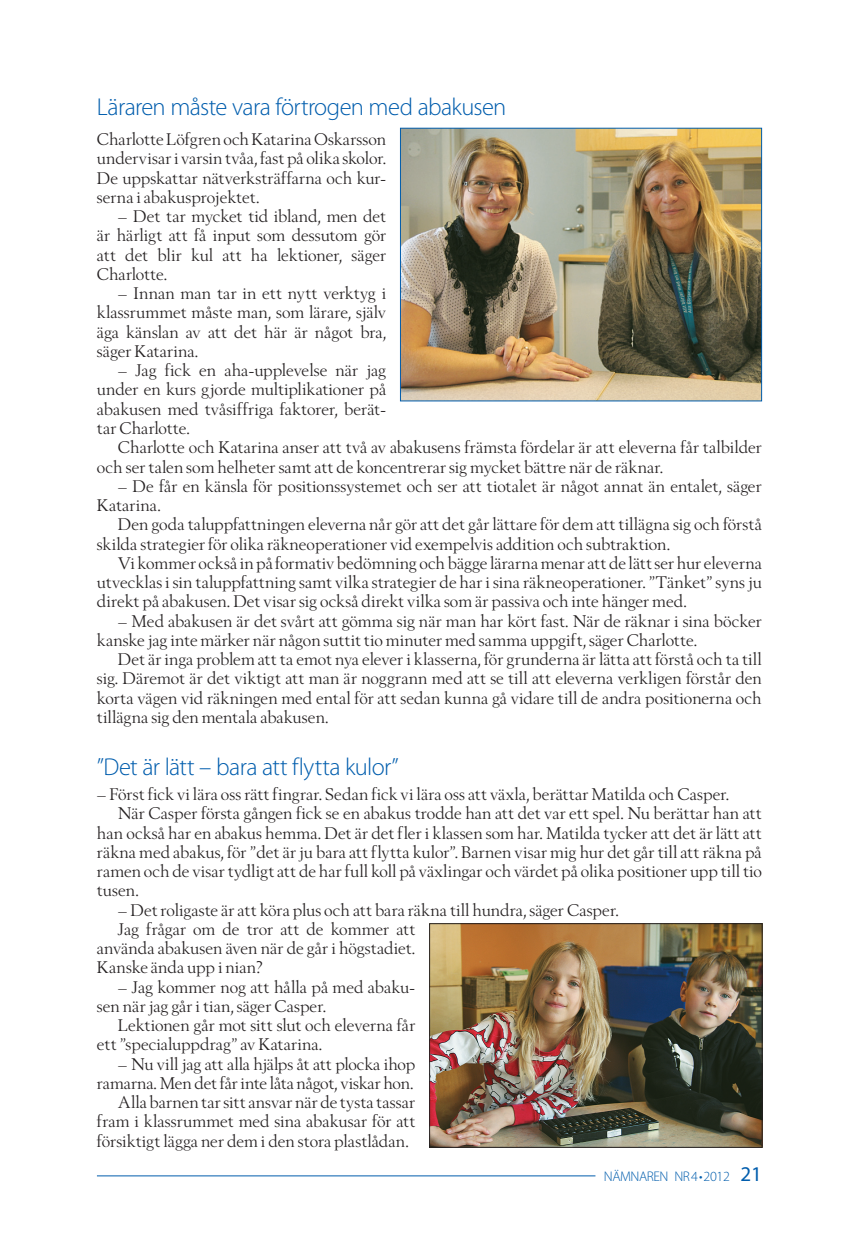
<style>
.page{position:relative;width:859px;height:1241px;background:#fff}
.page>*{position:absolute;margin:0;border:0;box-sizing:border-box;transform-origin:0 0}
.t1{font:300 24.5px "Myriad Pro";letter-spacing:-.025em;color:#015dad}
.t2{font:16.62px/19.2px "Berling Nova Display Pro";letter-spacing:.005em;color:#231f20;text-align:justify}
.t3{font:300 14px "Myriad Pro";letter-spacing:-.03em;color:#015dad}
.s1{font-weight:400;font-size:21px}
</style>
<div class="page">
<hr style="left:97px;top:1175px;width:498px;height:1px;background:#015dad">
<img style="left:402px;top:130px;width:357px;height:269px">
<div style="left:400px;top:128px;width:361px;height:273px;border:1px solid #015dad"></div>
<img style="left:431px;top:925px;width:329px;height:220px">
<div style="left:429px;top:923px;width:333px;height:224px;border:1px solid #231f20"></div>
<h1 class="t1" style="left:97px;top:94px;width:411px">Läraren måste vara förtrogen med abakusen</h1>
<p class="t2" style="left:97px;top:129px;width:291px">Charlotte Löfgren och Katarina Oskarsson undervisar i varsin tvåa, fast på olika skolor.<br>De uppskattar nätverksträffarna och kur&shy;serna i abakusprojektet.</p>
<p class="t2" style="left:97px;top:206px;width:290px;text-indent:21px">– Det tar mycket tid ibland, men det är härligt att få input som dessutom gör att det blir kul att ha lektioner, säger Charlotte.</p>
<p class="t2" style="left:97px;top:283px;width:291px;text-indent:21px">– Innan man tar in ett nytt verktyg i klassrummet måste man, som lärare, själv äga känslan av att det här är något bra, säger Katarina.</p>
<p class="t2" style="left:97px;top:360px;width:291px;text-indent:21px">– Jag fick en aha-upplevelse när jag under en kurs gjorde multiplikationer på abakusen med tvåsiffriga faktorer, berät&shy;tar Charlotte.</p>
<p class="t2" style="left:97px;top:437px;width:666px;text-indent:21px">Charlotte och Katarina anser att två av abakusens främsta fördelar är att eleverna får talbilder och ser talen som helheter samt att de koncentrerar sig mycket bättre när de räknar.</p>
<p class="t2" style="left:97px;top:476px;width:666px;text-indent:21px">– De får en känsla för positionssystemet och ser att tiotalet är något annat än entalet, säger<br>Katarina.</p>
<p class="t2" style="left:97px;top:514px;width:666px;text-indent:21px">Den goda taluppfattningen eleverna når gör att det går lättare för dem att tillägna sig och förstå skilda strategier för olika räkneoperationer vid exempelvis addition och subtraktion.</p>
<p class="t2" style="left:97px;top:553px;width:666px;text-indent:21px">Vi kommer också in på formativ bedömning och bägge lärarna menar att de lätt ser hur eleverna utvecklas i sin taluppfattning samt vilka strategier de har i sina räkneoperationer. ”Tänket” syns ju direkt på abakusen. Det visar sig också direkt vilka som är passiva och inte hänger med.</p>
<p class="t2" style="left:97px;top:611px;width:666px;text-indent:21px">– Med abakusen är det svårt att gömma sig när man har kört fast. När de räknar i sina böcker kanske jag inte märker när någon suttit tio minuter med samma uppgift, säger Charlotte.</p>
<p class="t2" style="left:97px;top:649px;width:666px;text-indent:21px">Det är inga problem att ta emot nya elever i klasserna, för grunderna är lätta att förstå och ta till sig. Däremot är det viktigt att man är noggrann med att se till att eleverna verkligen förstår den korta vägen vid räkningen med ental för att sedan kunna gå vidare till de andra positionerna och tillägna sig den mentala abakusen.</p>
<h1 class="t1" style="left:97px;top:752px;width:303px">”Det är lätt – bara att flytta kulor”</h1>
<p class="t2" style="left:97px;top:784px;width:633px">– Först fick vi lära oss rätt fingrar. Sedan fick vi lära oss att växla, berättar Matilda och Casper.</p>
<p class="t2" style="left:118px;top:803px;width:645px">När Casper första gången fick se en abakus trodde han att det var ett spel. Nu berättar han att</p>
<p class="t2" style="left:97px;top:822px;width:666px">han också har en abakus hemma. Det är det fler i klassen som har. Matilda tycker att det är lätt att</p>
<p class="t2" style="left:97px;top:842px;width:666px">räkna med abakus, för ”det är ju bara att flytta kulor”. Barnen visar mig hur det går till att räkna på</p>
<p class="t2" style="left:97px;top:861px;width:666px">ramen och de visar tydligt att de har full koll på växlingar och värdet på olika positioner upp till tio</p>
<p class="t2" style="left:97px;top:880px;width:43px">tusen.</p>
<p class="t2" style="left:118px;top:899px;width:502px">– Det roligaste är att köra plus och att bara räkna till hundra, säger Casper.</p>
<p class="t2" style="left:118px;top:919px;width:299px">Jag frågar om de tror att de kommer att</p>
<p class="t2" style="left:97px;top:938px;width:320px">använda abakusen även när de går i högstadiet.</p>
<p class="t2" style="left:97px;top:957px;width:167px">Kanske ända upp i nian?</p>
<p class="t2" style="left:97px;top:976px;width:320px;text-indent:21px">– Jag kommer nog att hålla på med abaku&shy;sen när jag går i tian, säger Casper.</p>
<p class="t2" style="left:97px;top:1015px;width:320px;text-indent:21px">Lektionen går mot sitt slut och eleverna får ett ”specialuppdrag” av Katarina.</p>
<p class="t2" style="left:118px;top:1053px;width:299px">– Nu vill jag att alla hjälps åt att plocka ihop</p>
<p class="t2" style="left:97px;top:1073px;width:318px">ramarna. Men det får inte låta något, viskar hon.</p>
<p class="t2" style="left:118px;top:1092px;width:299px">Alla barnen tar sitt ansvar när de tysta tassar</p>
<p class="t2" style="left:97px;top:1111px;width:320px">fram i klassrummet med sina abakusar för att</p>
<p class="t2" style="left:97px;top:1130px;width:313px">försiktigt lägga ner dem i den stora plastlådan.</p>
<p class="t3" style="left:603px;top:1168px;width:160px">Nämnaren nr4•2012 <span class="s1">21</span></p>
</div>
